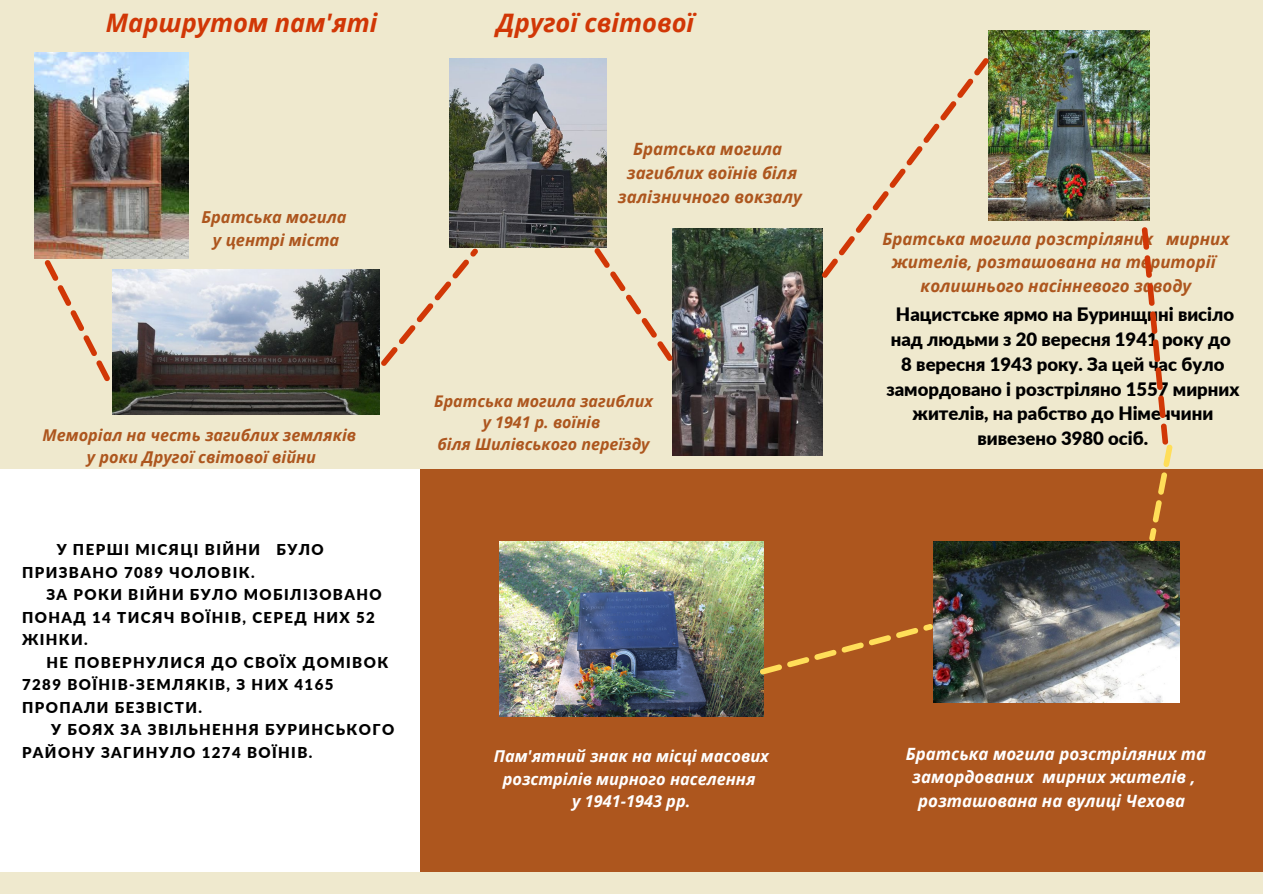
<style>
.page{position:relative;width:1263px;height:894px;background:#fff}
.page>*{position:absolute;margin:0;border:0;box-sizing:border-box;transform-origin:0 0}
.t1{font:italic 700 25.5px "Open Sans";color:#d13706}
.t2{font:900 18.45px/24.8px "Lato";color:#000}
.t3{font:italic 700 16.95px/23.5px "Open Sans";color:#ad561e;text-align:center}
.t4{font:italic 700 16.95px/23.5px "Open Sans";color:#fff;text-align:center}
.t5{font:italic 700 16.5px "Open Sans";color:#ad561e}
.t6{font:italic 700 16.35px/22.5px "Open Sans";color:#fff;text-align:center}
.t7{font:italic 700 16.2px "Open Sans";color:#ad561e}
.t8{font:italic 700 16.05px/21.3px "Open Sans";color:#ad561e;text-align:center}
.t9{font:900 15px/22.5px "Lato";letter-spacing:.095em;color:#000}
.s1{color:#ad561e}
</style>
<div class="page">
<div style="left:0;top:0;width:1263px;height:893px;background:#efe9ce"></div>
<div style="left:0;top:469px;width:421px;height:402px;background:#fff"></div>
<div style="left:420px;top:469px;width:843px;height:402px;background:#ad561e"></div>
<img style="left:35px;top:53px;width:154px;height:206px">
<img style="left:449px;top:58px;width:158px;height:189px">
<img style="left:988px;top:30px;width:161px;height:190px">
<img style="left:673px;top:228px;width:149px;height:227px">
<img style="left:112px;top:269px;width:268px;height:145px">
<img style="left:933px;top:541px;width:246px;height:160px">
<img style="left:500px;top:541px;width:263px;height:175px">
<svg style="left:44px;top:260px;width:66px;height:122px"></svg>
<svg style="left:381px;top:247px;width:98px;height:119px"></svg>
<svg style="left:593px;top:247px;width:81px;height:115px"></svg>
<svg style="left:821px;top:57px;width:169px;height:222px"></svg>
<svg style="left:759px;top:623px;width:174px;height:52px"></svg>
<svg style="left:1142px;top:227px;width:31px;height:314px"></svg>
<p class="t1" style="left:106px;top:4px;width:273px">Маршрутом пам'яті</p>
<p class="t1" style="left:497px;top:4px;width:199px">Другої світової</p>
<p class="t5" style="left:201px;top:205px;width:147px">Братська могила</p>
<p class="t5" style="left:213px;top:228px;width:128px">у центрі міста</p>
<p class="t3" style="left:618px;top:137px;width:185px">Братська могила загиблих воїнів біля залізничного вокзалу</p>
<p class="t7" style="left:43px;top:423px;width:315px">Меморіал на честь загиблих земляків</p>
<p class="t7" style="left:87px;top:446px;width:231px">у роки Другої світової війни</p>
<p class="t9" style="left:22px;top:538px;width:303px;text-indent:35px">У ПЕРШІ МІСЯЦІ ВІЙНИ БУЛО<br>ПРИЗВАНО 7089 ЧОЛОВІК.</p>
<p class="t9" style="left:22px;top:583px;width:361px;text-indent:24px">ЗА РОКИ ВІЙНИ БУЛО МОБІЛІЗОВАНО<br>ПОНАД 14 ТИСЯЧ ВОЇНІВ, СЕРЕД НИХ 52<br>ЖІНКИ.</p>
<p class="t9" style="left:22px;top:650px;width:368px;text-indent:24px">НЕ ПОВЕРНУЛИСЯ ДО СВОЇХ ДОМІВОК<br>7289 ВОЇНІВ-ЗЕМЛЯКІВ, З НИХ 4165<br>ПРОПАЛИ БЕЗВІСТИ.</p>
<p class="t9" style="left:22px;top:718px;width:374px;text-indent:29px">У БОЯХ ЗА ЗВІЛЬНЕННЯ БУРИНСЬКОГО<br>РАЙОНУ ЗАГИНУЛО 1274 ВОЇНІВ.</p>
<p class="t8" style="left:434px;top:390px;width:220px">Братська могила загиблих у 1941 р. воїнів</p>
<p class="t8" style="left:438px;top:432px;width:214px">біля Шилівського переїзду</p>
<p class="t6" style="left:494px;top:744px;width:277px">Пам'ятний знак на місці масових розстрілів мирного населення</p>
<p class="t6" style="left:572px;top:789px;width:120px">у 1941-1943 рр.</p>
<p class="t3" style="left:882px;top:226px;width:348px">Братська могила розстріляних мирних жителів, розташована на території</p>
<p class="t3" style="left:921px;top:273px;width:272px">колишнього насінневого заводу</p>
<p class="t2" style="left:891px;top:302px;width:345px">Нацистське ярмо на Буринщині висіло над людьми з 20 вересня 1941 року до</p>
<p class="t2" style="left:886px;top:351px;width:355px;text-align:center">8 вересня 1943 року. За цей час було замордовано і розстріляно 1557 мирних жителів, на рабство до Німеччини вивезено 3980 осіб.</p>
<p class="t4" style="left:906px;top:741px;width:302px">Братська могила розстріляних та замордованих мирних жителів ,</p>
<p class="t4" style="left:918px;top:788px;width:277px">розташована на вулиці Чехова<span class="s1">у</span></p>
</div>
